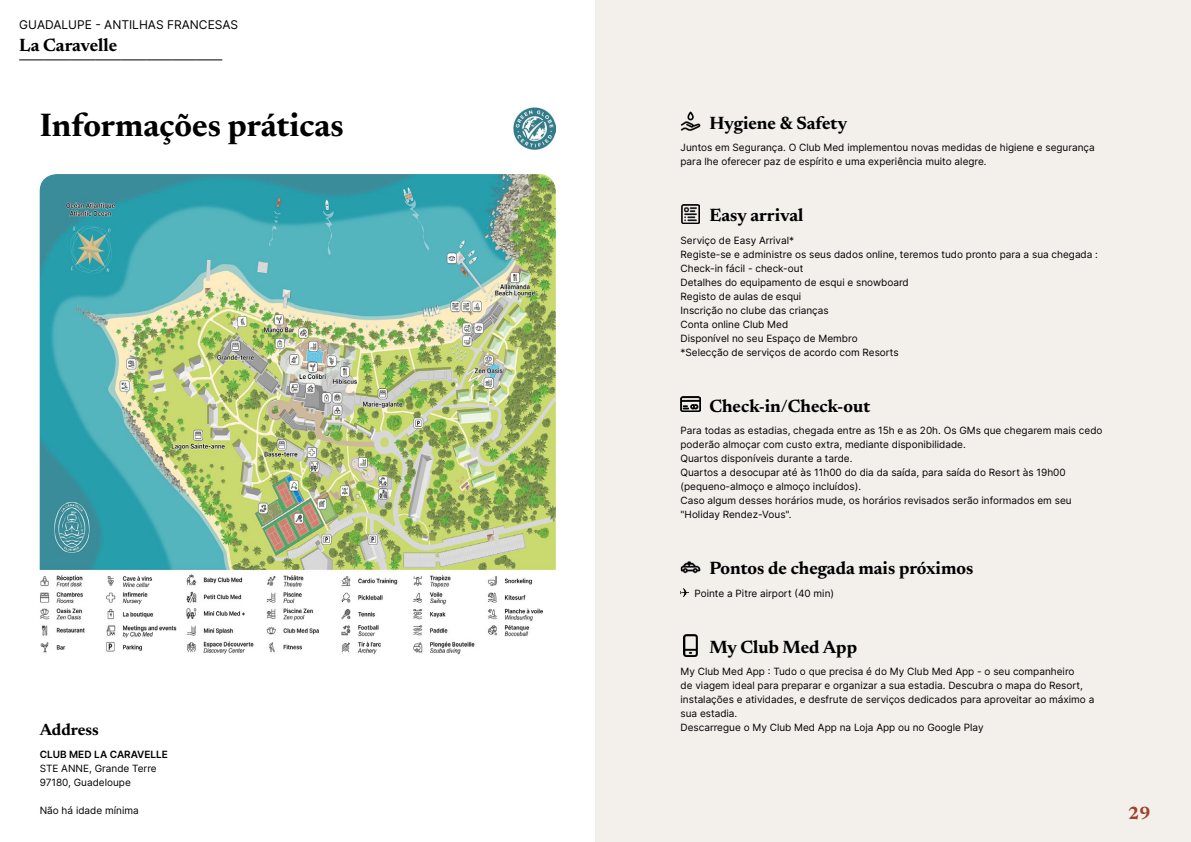
<style>
.page{position:relative;width:1191px;height:842px;background:#fff}
.page>*{position:absolute;margin:0;border:0;box-sizing:border-box;transform-origin:0 0}
.t1{font:700 33px "Newsreader 24 pt";color:#000}
.t2{font:700 18px "Newsreader 24 pt";color:#000}
.t3{font:700 18px "Newsreader 24 pt";color:#9d432c}
.t4{font:700 16.5px "Newsreader 24 pt";color:#000}
.t5{font:12px "Inter";color:#000}
.t6{font:10px/14px "Inter";color:#000}
.t7{font:600 10px "Inter";color:#000}
</style>
<div class="page">
<div style="left:595px;top:0;width:596px;height:842px;background:#f3f0ec"></div>
<img style="left:40px;top:174px;width:516px;height:481px">
<svg style="left:20px;top:60px;width:202px;height:1px"></svg>
<img style="left:513px;top:107px;width:43px;height:43px">
<img style="left:680px;top:111px;width:20px;height:20px">
<img style="left:681px;top:204px;width:18px;height:20px">
<img style="left:680px;top:397px;width:20px;height:15px">
<img style="left:680px;top:561px;width:20px;height:13px">
<svg style="left:680px;top:588px;width:9px;height:9px"></svg>
<img style="left:684px;top:635px;width:13px;height:21px">
<p class="t5" style="left:19px;top:15px;width:220px">GUADALUPE - ANTILHAS FRANCESAS</p>
<h2 class="t2" style="left:19px;top:32px;width:100px">La Caravelle</h2>
<h1 class="t1" style="left:40px;top:101px;width:305px">Informações práticas</h1>
<h3 class="t4" style="left:40px;top:718px;width:61px">Address</h3>
<p class="t7" style="left:40px;top:747px;width:130px">CLUB MED LA CARAVELLE</p>
<p class="t6" style="left:40px;top:761px;width:119px">STE ANNE, Grande Terre<br>97180, Guadeloupe</p>
<p class="t6" style="left:40px;top:803px;width:100px">Não há idade mínima</p>
<h2 class="t2" style="left:709px;top:110px;width:139px">Hygiene &amp; Safety</h2>
<p class="t6" style="left:680px;top:140px;width:416px">Juntos em Segurança. O Club Med implementou novas medidas de higiene e segurança para lhe oferecer paz de espírito e uma experiência muito alegre.</p>
<h2 class="t2" style="left:709px;top:202px;width:95px">Easy arrival</h2>
<p class="t6" style="left:680px;top:233px;width:419px">Serviço de Easy Arrival*<br>Registe-se e administre os seus dados online, teremos tudo pronto para a sua chegada :<br>Check-in fácil - check-out<br>Detalhes do equipamento de esqui e snowboard<br>Registo de aulas de esqui<br>Inscrição no clube das crianças<br>Conta online Club Med<br>Disponível no seu Espaço de Membro<br>*Selecção de serviços de acordo com Resorts</p>
<h2 class="t2" style="left:709px;top:393px;width:162px">Check-in/Check-out</h2>
<p class="t6" style="left:680px;top:423px;width:423px">Para todas as estadias, chegada entre as 15h e as 20h. Os GMs que chegarem mais cedo poderão almoçar com custo extra, mediante disponibilidade.<br>Quartos disponíveis durante a tarde.<br>Quartos a desocupar até às 11h00 do dia da saída, para saída do Resort às 19h00 (pequeno-almoço e almoço incluídos).<br>Caso algum desses horários mude, os horários revisados serão informados em seu "Holiday Rendez-Vous".</p>
<h2 class="t2" style="left:709px;top:555px;width:265px">Pontos de chegada mais próximos</h2>
<p class="t6" style="left:694px;top:586px;width:141px">Pointe a Pitre airport (40 min)</p>
<h2 class="t2" style="left:709px;top:634px;width:149px">My Club Med App</h2>
<p class="t6" style="left:680px;top:664px;width:415px">My Club Med App : Tudo o que precisa é do My Club Med App - o seu companheiro<br>de viagem ideal para preparar e organizar a sua estadia. Descubra o mapa do Resort, instalações e atividades, e desfrute de serviços dedicados para aproveitar ao máximo a sua estadia.<br>Descarregue o My Club Med App na Loja App ou no Google Play</p>
<h2 class="t3" style="left:1128px;top:800px;width:24px">29</h2>
</div>
